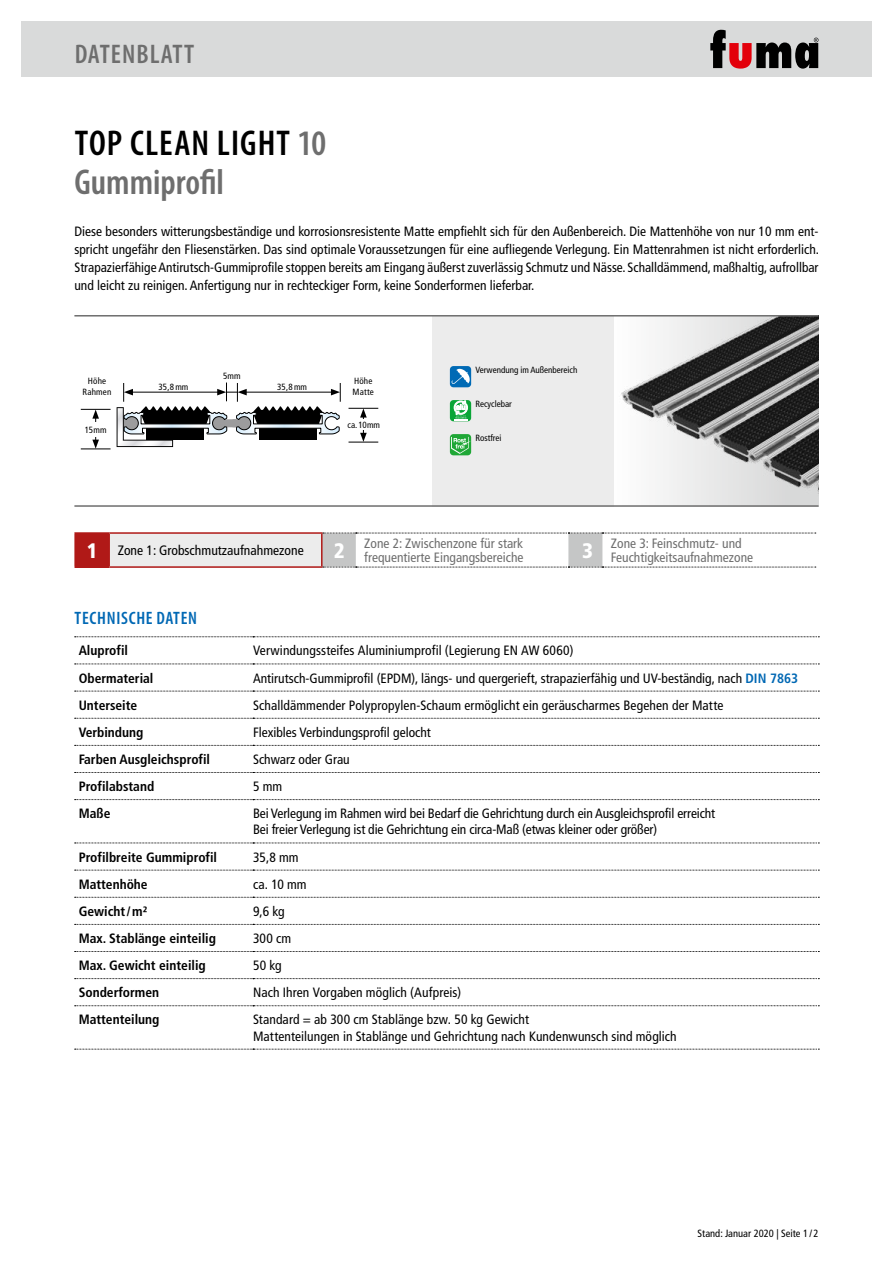
<style>
.page{position:relative;width:893px;height:1263px;background:#fff}
.page>*{position:absolute;margin:0;border:0;box-sizing:border-box;transform-origin:0 0}
.t1{font:600 condensed 36px/39px "Myriad Pro";letter-spacing:.02em;color:#000}
.t2{font:600 condensed 27px "Myriad Pro";letter-spacing:.04em;color:#6e6e6e}
.t3{font:900 condensed 21px "Frutiger LT Std";color:#fff}
.t4{font:600 condensed 18px "Myriad Pro";letter-spacing:.04em;color:#0068b4}
.t5{font:condensed 13.65px "Frutiger LT Std";color:#000}
.t6{font:condensed 13.5px/18px "Frutiger LT Std";color:#000}
.t7{font:700 condensed 13.5px "Frutiger LT Std";color:#000}
.t8{font:condensed 13.5px/13.5px "Frutiger LT Std";color:#6e6e6e}
.t9{font:condensed 10.5px "Frutiger LT Std";color:#000}
.t10{font:condensed 9px "Frutiger LT Std";color:#000}
.t11{font:condensed 9px/10.5px "Frutiger LT Std";letter-spacing:.02em;color:#000;text-align:center}
.s1{color:#6e6e6e}
.s2{font-weight:900;font-size:21px;color:#fff}
.s3{font-weight:700;color:#0068b4}
</style>
<div class="page">
<div style="left:21px;top:21px;width:851px;height:56px;background:#d9dada"></div>
<svg style="left:74px;top:637px;width:179px;height:412px"></svg>
<svg style="left:75px;top:636px;width:744px;height:1px"></svg>
<svg style="left:75px;top:664px;width:744px;height:1px"></svg>
<svg style="left:75px;top:691px;width:744px;height:1px"></svg>
<svg style="left:75px;top:718px;width:744px;height:1px"></svg>
<svg style="left:75px;top:745px;width:744px;height:1px"></svg>
<svg style="left:75px;top:772px;width:744px;height:1px"></svg>
<svg style="left:75px;top:799px;width:744px;height:1px"></svg>
<svg style="left:75px;top:843px;width:744px;height:1px"></svg>
<svg style="left:75px;top:870px;width:744px;height:1px"></svg>
<svg style="left:75px;top:897px;width:744px;height:1px"></svg>
<svg style="left:75px;top:924px;width:744px;height:1px"></svg>
<svg style="left:75px;top:951px;width:744px;height:1px"></svg>
<svg style="left:75px;top:978px;width:744px;height:1px"></svg>
<svg style="left:75px;top:1005px;width:744px;height:1px"></svg>
<svg style="left:75px;top:1049px;width:744px;height:1px"></svg>
<div style="left:432px;top:315px;width:387px;height:191px;background:#ececec"></div>
<img style="left:614px;top:316px;width:205px;height:189px">
<hr style="left:74px;top:505px;width:745px;height:2px;background:#6e6e6e">
<hr style="left:74px;top:315px;width:745px;height:1px;background:#6e6e6e">
<hr style="left:81px;top:409px;width:30px;height:1px;background:#000">
<hr style="left:81px;top:449px;width:30px;height:1px;background:#000">
<svg style="left:92px;top:410px;width:7px;height:39px"></svg>
<svg style="left:117px;top:382px;width:224px;height:65px"></svg>
<div style="left:81px;top:422px;width:30px;height:14px;background:#fff"></div>
<svg style="left:349px;top:408px;width:29px;height:35px"></svg>
<div style="left:347px;top:420px;width:34px;height:10px;background:#fff"></div>
<div style="left:450px;top:366px;width:21px;height:21px;background:#006ab5;border-radius:4px"></div>
<svg style="left:451px;top:369px;width:19px;height:15px"></svg>
<div style="left:450px;top:400px;width:21px;height:21px;background:#0aa537;border-radius:4px"></div>
<svg style="left:454px;top:401px;width:14px;height:19px"></svg>
<div style="left:450px;top:434px;width:21px;height:21px;background:#1fa736;border-radius:4px"></div>
<svg style="left:451px;top:437px;width:20px;height:17px"></svg>
<div style="left:75px;top:533px;width:34px;height:34px;background:#b01917"></div>
<div style="left:109px;top:533px;width:213px;height:34px;background:#ececec"></div>
<svg style="left:323px;top:533px;width:493px;height:35px"></svg>
<hr style="left:74px;top:532px;width:35px;height:2px;background:#b01917">
<hr style="left:74px;top:534px;width:2px;height:32px;background:#b01917">
<hr style="left:108px;top:534px;width:2px;height:32px;background:#b01917">
<hr style="left:74px;top:566px;width:35px;height:2px;background:#b01917">
<hr style="left:109px;top:532px;width:214px;height:2px;background:#b01917">
<hr style="left:321px;top:534px;width:2px;height:32px;background:#b01917">
<hr style="left:109px;top:566px;width:214px;height:2px;background:#b01917">
<svg style="left:710px;top:30px;width:108px;height:39px"></svg>
<h2 class="t2" style="left:75px;top:37px;width:121px">DATENBLATT</h2>
<h1 class="t1" style="left:74px;top:122px;width:253px">TOP CLEAN LIGHT <span class="s1">10<br>Gummiprofil</span></h1>
<p class="t6" style="left:74px;top:222px;width:746px;text-align:justify">Diese besonders witterungsbeständige und korrosionsresistente Matte empfiehlt sich für den Außenbereich. Die Mattenhöhe von nur 10 mm ent&shy;spricht ungefähr den Fliesenstärken. Das sind optimale Voraussetzungen für eine aufliegende Verlegung. Ein Mattenrahmen ist nicht erforderlich.<br>Strapazierfähige Antirutsch-Gummiprofile stoppen bereits am Eingang äußerst zuverlässig Schmutz und Nässe. Schalldämmend, maßhaltig, aufrollbar und leicht zu reinigen. Anfertigung nur in rechteckiger Form, keine Sonderformen lieferbar.</p>
<p class="t10" style="left:223px;top:371px;width:19px">5mm</p>
<p class="t11" style="left:83px;top:376px;width:30px">Höhe<br>Rahmen</p>
<p class="t10" style="left:159px;top:381px;width:31px">35,8mm</p>
<p class="t10" style="left:277px;top:381px;width:31px">35,8mm</p>
<p class="t10" style="left:85px;top:424px;width:23px">15mm</p>
<p class="t11" style="left:353px;top:376px;width:23px;text-align:left">Höhe<br>Matte</p>
<p class="t10" style="left:347px;top:420px;width:34px">ca.10mm</p>
<p class="t10" style="left:475px;top:364px;width:104px">Verwendung im Außenbereich</p>
<p class="t10" style="left:475px;top:398px;width:38px">Recyclebar</p>
<p class="t10" style="left:475px;top:432px;width:28px">Rostfrei</p>
<p class="t5" style="left:87px;top:542px;width:219px"><span class="s2">1</span> Zone 1: Grobschmutzaufnahmezone</p>
<h3 class="t3" style="left:334px;top:538px;width:12px">2</h3>
<p class="t8" style="left:364px;top:537px;width:161px">Zone 2: Zwischenzone für stark frequentierte Eingangsbereiche</p>
<h3 class="t3" style="left:582px;top:538px;width:12px">3</h3>
<p class="t8" style="left:611px;top:537px;width:144px">Zone 3: Feinschmutz- und<br>Feuchtigkeitsaufnahmezone</p>
<h3 class="t4" style="left:75px;top:607px;width:124px">TECHNISCHE DATEN</h3>
<p class="t7" style="left:79px;top:643px;width:51px">Aluprofil</p>
<p class="t6" style="left:253px;top:642px;width:322px">Verwindungssteifes Aluminiumprofil (Legierung EN AW 6060)</p>
<p class="t7" style="left:79px;top:670px;width:76px">Obermaterial</p>
<p class="t6" style="left:253px;top:669px;width:547px">Antirutsch-Gummiprofil (EPDM), längs- und quergerieft, strapazierfähig und UV-beständig, nach <span class="s3">DIN 7863</span></p>
<p class="t7" style="left:79px;top:697px;width:60px">Unterseite</p>
<p class="t6" style="left:253px;top:696px;width:472px">Schalldämmender Polypropylen-Schaum ermöglicht ein geräuscharmes Begehen der Matte</p>
<p class="t7" style="left:79px;top:724px;width:66px">Verbindung</p>
<p class="t6" style="left:253px;top:723px;width:179px">Flexibles Verbindungsprofil gelocht</p>
<p class="t7" style="left:79px;top:751px;width:133px">Farben Ausgleichsprofil</p>
<p class="t6" style="left:253px;top:750px;width:98px">Schwarz oder Grau</p>
<p class="t7" style="left:79px;top:778px;width:77px">Profilabstand</p>
<p class="t6" style="left:253px;top:777px;width:31px">5 mm</p>
<p class="t7" style="left:79px;top:805px;width:33px">Maße</p>
<p class="t6" style="left:253px;top:805px;width:464px;line-height:16.2px">Bei Verlegung im Rahmen wird bei Bedarf die Gehrichtung durch ein Ausgleichsprofil erreicht<br>Bei freier Verlegung ist die Gehrichtung ein circa-Maß (etwas kleiner oder größer)</p>
<p class="t7" style="left:79px;top:849px;width:140px">Profilbreite Gummiprofil</p>
<p class="t6" style="left:253px;top:848px;width:47px">35,8 mm</p>
<p class="t7" style="left:79px;top:876px;width:71px">Mattenhöhe</p>
<p class="t6" style="left:253px;top:875px;width:55px">ca. 10 mm</p>
<p class="t7" style="left:79px;top:903px;width:70px">Gewicht/m²</p>
<p class="t6" style="left:253px;top:902px;width:33px">9,6 kg</p>
<p class="t7" style="left:79px;top:930px;width:139px">Max. Stablänge einteilig</p>
<p class="t6" style="left:253px;top:929px;width:40px">300 cm</p>
<p class="t7" style="left:79px;top:957px;width:129px">Max. Gewicht einteilig</p>
<p class="t6" style="left:253px;top:956px;width:30px">50 kg</p>
<p class="t7" style="left:79px;top:984px;width:82px">Sonderformen</p>
<p class="t6" style="left:253px;top:984px;width:210px">Nach Ihren Vorgaben möglich (Aufpreis)</p>
<p class="t7" style="left:79px;top:1012px;width:82px">Mattenteilung</p>
<p class="t6" style="left:253px;top:1012px;width:425px;line-height:16.2px">Standard = ab 300 cm Stablänge bzw. 50 kg Gewicht<br>Mattenteilungen in Stablänge und Gehrichtung nach Kundenwunsch sind möglich</p>
<p class="t9" style="left:698px;top:1227px;width:122px">Stand: Januar 2020 | Seite 1 / 2</p>
</div>
